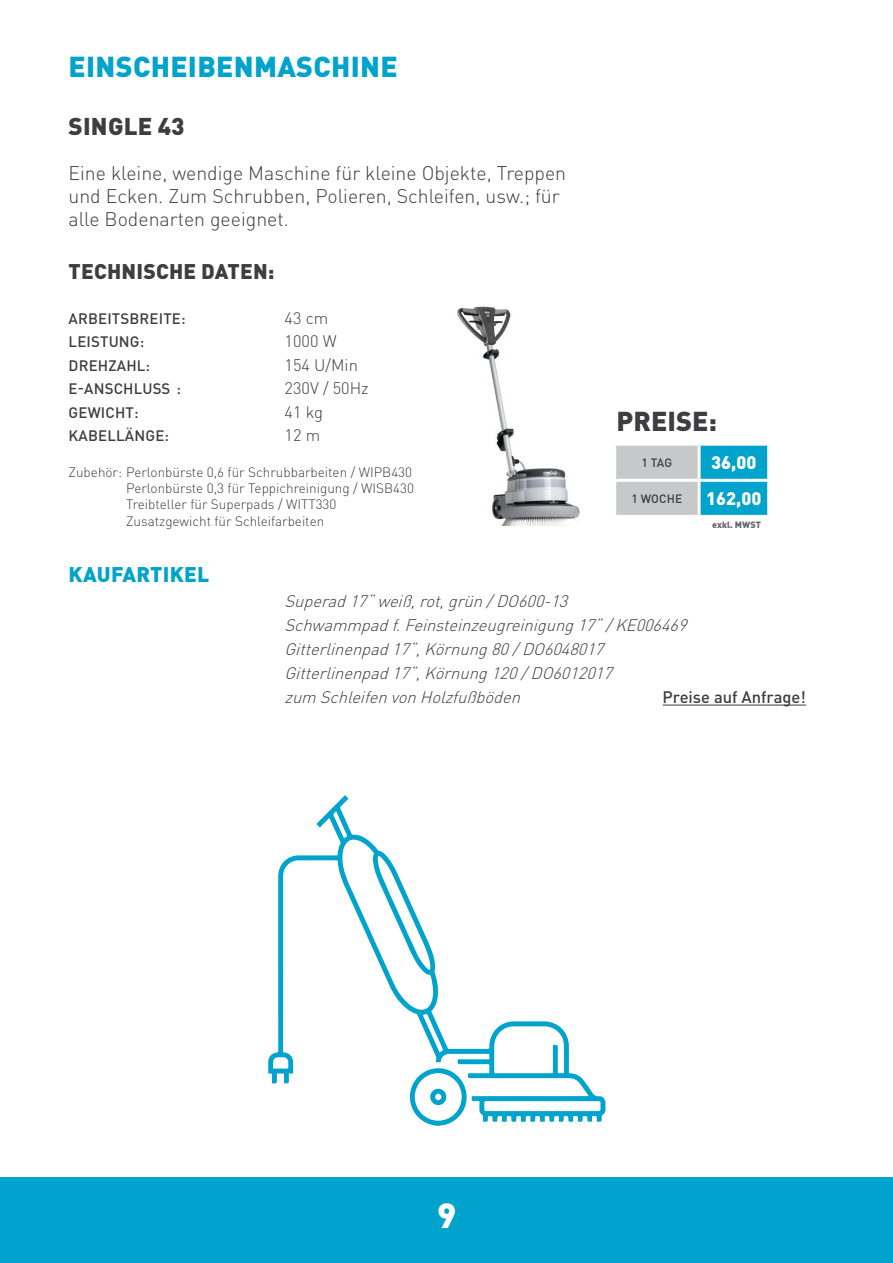
<style>
.page{position:relative;width:893px;height:1263px;background:#fff}
.page>*{position:absolute;margin:0;border:0;box-sizing:border-box;transform-origin:0 0}
.t1{font:900 34.5px "DIN Pro";color:#fff}
.t2{font:900 28.5px "DIN Pro";letter-spacing:.01em;color:#00a3cb}
.t3{font:900 27px "DIN Pro";color:#3e3e40}
.t4{font:900 24px "DIN Pro";letter-spacing:.01em;color:#3e3e40}
.t5{font:900 21px "DIN Pro";letter-spacing:.01em;color:#3e3e40}
.t6{font:900 21px "DIN Pro";letter-spacing:.01em;color:#00a3cb}
.t7{font:300 19.5px/23.4px "DIN Pro";color:#3e3e40}
.t8{font:900 18px "DIN Pro";color:#fff}
.t9{font:italic 300 16.5px/24px "DIN Pro";color:#3e3e40}
.t10{font:300 16.5px "DIN Pro";color:#3e3e40}
.t11{font:500 16.5px "DIN Pro";color:#3e3e40}
.t12{font:500 15px "DIN Pro";letter-spacing:.01em;color:#3e3e40}
.t13{font:300 13.5px/16.2px "DIN Pro";color:#3e3e40}
.t14{font:500 12px "DIN Pro";letter-spacing:.005em;color:#3e3e40}
.t15{font:900 9px "DIN Pro";color:#656668}
</style>
<div class="page">
<div style="left:0;top:1178px;width:893px;height:85px;background:#00a3cb"></div>
<div style="left:615px;top:444px;width:84px;height:36px;background:#c7c8ca"></div>
<div style="left:699px;top:444px;width:70px;height:36px;background:#00a3cb"></div>
<div style="left:615px;top:480px;width:84px;height:36px;background:#c7c8ca"></div>
<div style="left:699px;top:480px;width:70px;height:36px;background:#00a3cb"></div>
<hr style="left:613px;top:443px;width:86px;height:3px;background:#fff">
<hr style="left:613px;top:446px;width:3px;height:33px;background:#fff">
<hr style="left:613px;top:479px;width:86px;height:3px;background:#fff">
<hr style="left:613px;top:482px;width:3px;height:33px;background:#fff">
<hr style="left:698px;top:482px;width:3px;height:33px;background:#fff">
<hr style="left:767px;top:482px;width:3px;height:33px;background:#fff">
<hr style="left:613px;top:515px;width:86px;height:3px;background:#fff">
<hr style="left:699px;top:515px;width:71px;height:3px;background:#fff">
<hr style="left:698px;top:446px;width:3px;height:33px;background:#fff">
<hr style="left:699px;top:443px;width:71px;height:3px;background:#fff">
<hr style="left:767px;top:446px;width:3px;height:33px;background:#fff">
<hr style="left:699px;top:479px;width:71px;height:3px;background:#fff">
<img style="left:457px;top:306px;width:123px;height:219px">
<hr style="left:663px;top:705px;width:143px;height:1px;background:#3e3e40">
<svg style="left:268px;top:795px;width:337px;height:327px"></svg>
<svg style="left:408px;top:1065px;width:59px;height:61px"></svg>
<p class="t2" style="left:69px;top:47px;width:331px">EINSCHEIBENMASCHINE</p>
<p class="t4" style="left:69px;top:110px;width:117px">SINGLE 43</p>
<p class="t7" style="left:69px;top:160px;width:499px">Eine kleine, wendige Maschine für kleine Objekte, Treppen und Ecken. Zum Schrubben, Polieren, Schleifen, usw.; für alle Bodenarten geeignet.</p>
<p class="t5" style="left:69px;top:257px;width:207px">TECHNISCHE DATEN:</p>
<p class="t12" style="left:69px;top:308px;width:118px">ARBEITSBREITE:</p>
<p class="t10" style="left:285px;top:307px;width:45px">43 cm</p>
<p class="t12" style="left:69px;top:332px;width:77px">LEISTUNG:</p>
<p class="t10" style="left:285px;top:330px;width:54px">1000 W</p>
<p class="t12" style="left:69px;top:355px;width:83px">DREHZAHL:</p>
<p class="t10" style="left:285px;top:354px;width:75px">154 U/Min</p>
<p class="t12" style="left:69px;top:379px;width:114px">E-ANSCHLUSS :</p>
<p class="t10" style="left:285px;top:377px;width:86px">230V / 50Hz</p>
<p class="t12" style="left:69px;top:402px;width:71px">GEWICHT:</p>
<p class="t10" style="left:285px;top:400px;width:40px">41 kg</p>
<p class="t12" style="left:69px;top:425px;width:102px">KABELLÄNGE:</p>
<p class="t10" style="left:285px;top:424px;width:37px">12 m</p>
<p class="t13" style="left:126px;top:463px;width:290px;text-indent:-57px">Zubehör: Perlonbürste 0,6 für Schrubbarbeiten / WIPB430<br>Perlonbürste 0,3 für Teppichreinigung / WISB430<br>Treibteller für Superpads / WITT330<br>Zusatzgewicht für Schleifarbeiten</p>
<p class="t6" style="left:69px;top:560px;width:142px">KAUFARTIKEL</p>
<p class="t3" style="left:617px;top:403px;width:102px">PREISE:</p>
<p class="t14" style="left:641px;top:454px;width:32px">1 TAG</p>
<p class="t8" style="left:711px;top:450px;width:47px">36,00</p>
<p class="t14" style="left:631px;top:490px;width:52px">1 WOCHE</p>
<p class="t8" style="left:706px;top:486px;width:57px">162,00</p>
<p class="t15" style="left:712px;top:519px;width:50px">exkl. MWST</p>
<p class="t9" style="left:285px;top:588px;width:409px">Superad17“weiß,rot,grün/DO600-13<br>Schwammpadf.Feinsteinzeugreinigung17“/KE006469<br>Gitterlinenpad17“,Körnung80/DO6048017<br>Gitterlinenpad17“,Körnung120/DO6012017<br>zum SchleifenvonHolzfußböden</p>
<p class="t11" style="left:663px;top:686px;width:145px">Preise auf Anfrage!</p>
<p class="t1" style="left:437px;top:1192px;width:21px">9</p>
</div>
